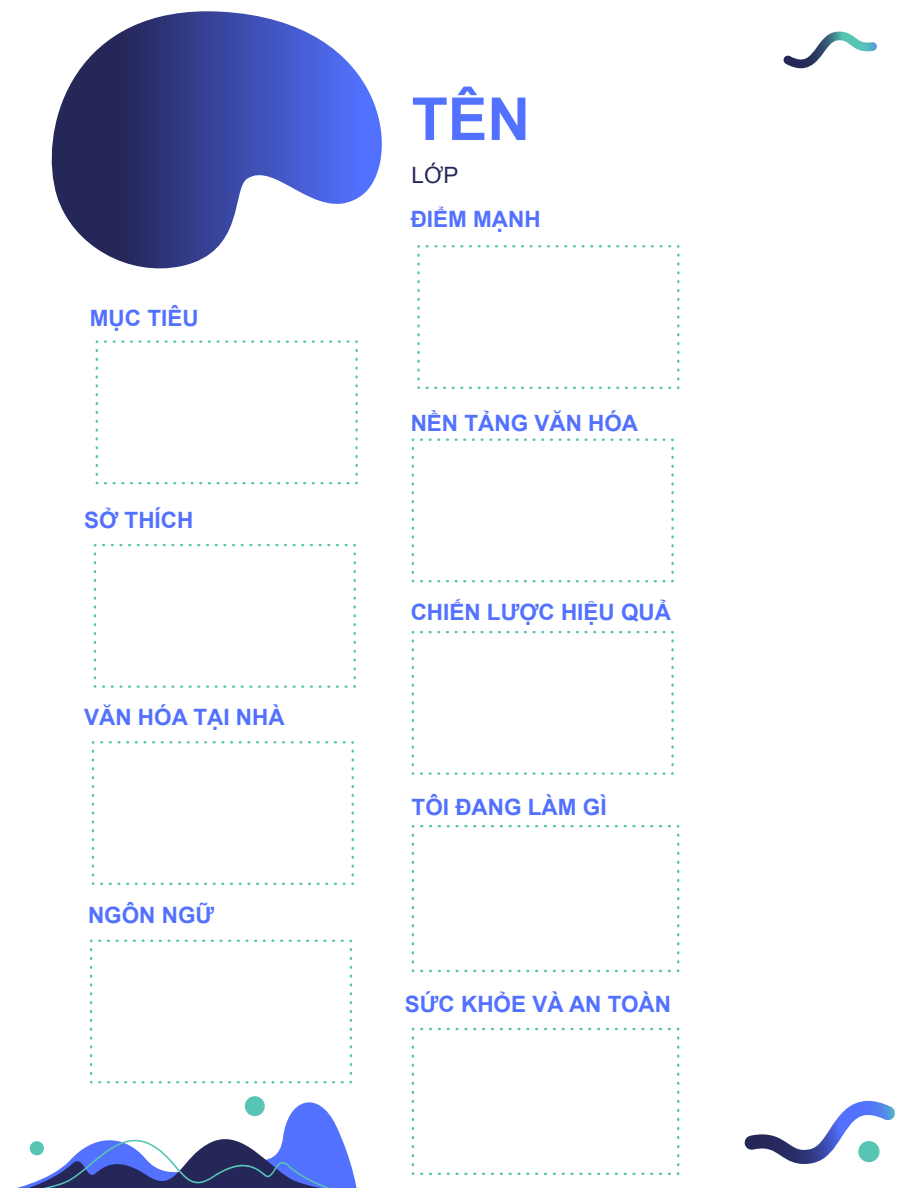
<style>
.page{position:relative;width:918px;height:1188px;background:#fff}
.page>*{position:absolute;margin:0;border:0;box-sizing:border-box;transform-origin:0 0}
.gradient_heading_p10{font:700 59.25px "Arial";color:#5271ff}
.gradient_small_headi{font:700 22.5px "Arial";color:#5271ff}
.black_text_p10{font:22.5px "Arial";color:#252758}
</style>
<div class="page">
<svg style="left:417px;top:245px;width:263px;height:144px"></svg>
<svg style="left:412px;top:439px;width:262px;height:143px"></svg>
<svg style="left:412px;top:631px;width:262px;height:144px"></svg>
<svg style="left:412px;top:825px;width:267px;height:147px"></svg>
<svg style="left:96px;top:340px;width:262px;height:144px"></svg>
<svg style="left:94px;top:544px;width:262px;height:144px"></svg>
<svg style="left:92px;top:741px;width:262px;height:144px"></svg>
<svg style="left:90px;top:940px;width:262px;height:143px"></svg>
<svg style="left:412px;top:1028px;width:267px;height:147px"></svg>
<svg style="left:17px;top:1096px;width:340px;height:92px"></svg>
<svg style="left:783px;top:32px;width:94px;height:37px"></svg>
<svg style="left:744px;top:1101px;width:151px;height:63px"></svg>
<svg style="left:51px;top:11px;width:331px;height:258px"></svg>
<p class="gradient_small_headi" style="left:90px;top:302px;width:110px">MỤC TIÊU</p>
<p class="gradient_small_headi" style="left:84px;top:505px;width:111px">SỞ THÍCH</p>
<p class="gradient_small_headi" style="left:84px;top:701px;width:202px">VĂN HÓA TẠI NHÀ</p>
<p class="gradient_small_headi" style="left:88px;top:899px;width:128px">NGÔN NGỮ</p>
<p class="gradient_heading_p10" style="left:412px;top:77px;width:120px">TÊN</p>
<p class="black_text_p10" style="left:412px;top:160px;width:48px">LỚP</p>
<p class="gradient_small_headi" style="left:411px;top:203px;width:131px">ĐIỂM MẠNH</p>
<p class="gradient_small_headi" style="left:411px;top:407px;width:229px">NỀN TẢNG VĂN HÓA</p>
<p class="gradient_small_headi" style="left:411px;top:596px;width:262px">CHIẾN LƯỢC HIỆU QUẢ</p>
<p class="gradient_small_headi" style="left:412px;top:791px;width:197px">TÔI ĐANG LÀM GÌ</p>
<p class="gradient_small_headi" style="left:405px;top:988px;width:268px">SỨC KHỎE VÀ AN TOÀN</p>
</div>
